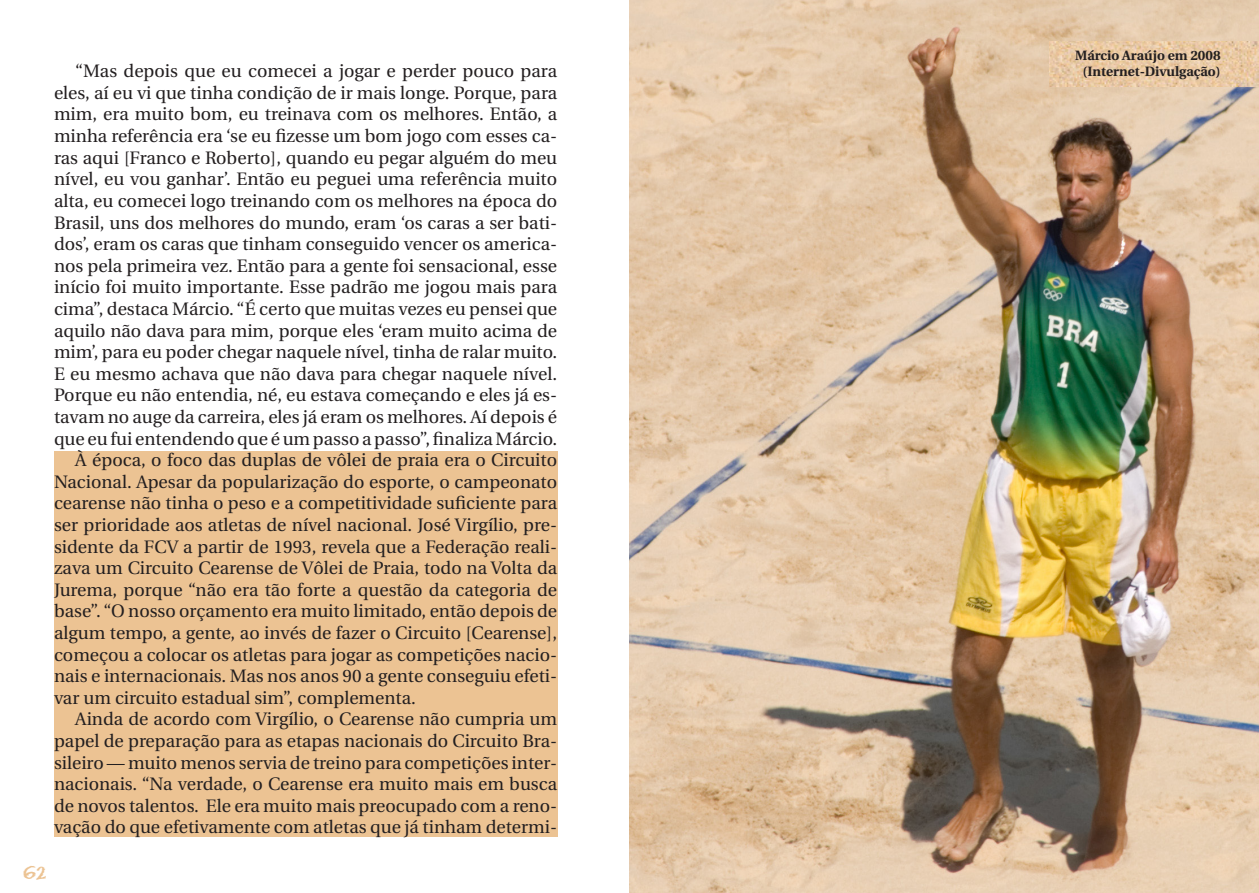
<style>
.page{position:relative;width:1259px;height:893px;background:#fff}
.page>*{position:absolute;margin:0;border:0;box-sizing:border-box;transform-origin:0 0}
.Estilo_de_parágrafo{font:18px/21.6px "Heuristica";color:#231f20;text-align:justify}
.t1{font:16.5px "Eraser";color:#ecc393}
.Estilo_de_parágrafo-2{font:700 13.5px "Heuristica";color:#231f20}
</style>
<div class="page">
<div style="left:54px;top:451px;width:503px;height:385px;background:#ecc393"></div>
<img style="left:629px;top:0;width:630px;height:893px">
<img style="left:1049px;top:41px;width:210px;height:45px">
<p class="Estilo_de_parágrafo" style="left:54px;top:61px;width:505px;text-indent:21px">“Mas depois que eu comecei a jogar e perder pouco para eles, aí eu vi que tinha condição de ir mais longe. Porque, para mim, era muito bom, eu treinava com os melhores. Então, a minha referência era ‘se eu fizesse um bom jogo com esses ca&shy;ras aqui [Franco e Roberto], quando eu pegar alguém do meu nível, eu vou ganhar’. Então eu peguei uma referência muito alta, eu comecei logo treinando com os melhores na época do Brasil, uns dos melhores do mundo, eram ‘os caras a ser bati&shy;dos’, eram os caras que tinham conseguido vencer os america&shy;nos pela primeira vez. Então para a gente foi sensacional, esse início foi muito importante. Esse padrão me jogou mais para cima”, destaca Márcio. “É certo que muitas vezes eu pensei que aquilo não dava para mim, porque eles ‘eram muito acima de mim’, para eu poder chegar naquele nível, tinha de ralar muito.<br>E eu mesmo achava que não dava para chegar naquele nível.<br>Porque eu não entendia, né, eu estava começando e eles já es&shy;tavam no auge da carreira, eles já eram os melhores. Aí depois é que eu fui entendendo que é um passo a passo”, finaliza Márcio.</p>
<p class="Estilo_de_parágrafo" style="left:54px;top:449px;width:505px;text-indent:21px">À época, o foco das duplas de vôlei de praia era o Circuito Nacional. Apesar da popularização do esporte, o campeonato cearense não tinha o peso e a competitividade suficiente para ser prioridade aos atletas de nível nacional. José Virgílio, pre&shy;sidente da FCV a partir de 1993, revela que a Federação reali&shy;zava um Circuito Cearense de Vôlei de Praia, todo na Volta da Jurema, porque “não era tão forte a questão da categoria de base”. “O nosso orçamento era muito limitado, então depois de algum tempo, a gente, ao invés de fazer o Circuito [Cearense], começou a colocar os atletas para jogar as competições nacio&shy;nais e internacionais. Mas nos anos 90 a gente conseguiu efeti&shy;var um circuito estadual sim”, complementa.</p>
<p class="Estilo_de_parágrafo" style="left:54px;top:709px;width:505px;text-indent:21px">Ainda de acordo com Virgílio, o Cearense não cumpria um papel de preparação para as etapas nacionais do Circuito Bra&shy;sileiro — muito menos servia de treino para competições inter&shy;nacionais. “Na verdade, o Cearense era muito mais em busca de novos talentos. Ele era muito mais preocupado com a reno&shy;vação do que efetivamente com atletas que já tinham determi-</p>
<p class="t1" style="left:23px;top:863px;width:25px">62</p>
<p class="Estilo_de_parágrafo-2" style="left:1075px;top:44px;width:147px">Márcio Araújo em 2008</p>
<p class="Estilo_de_parágrafo-2" style="left:1082px;top:61px;width:140px">(Internet-Divulgação)</p>
</div>
